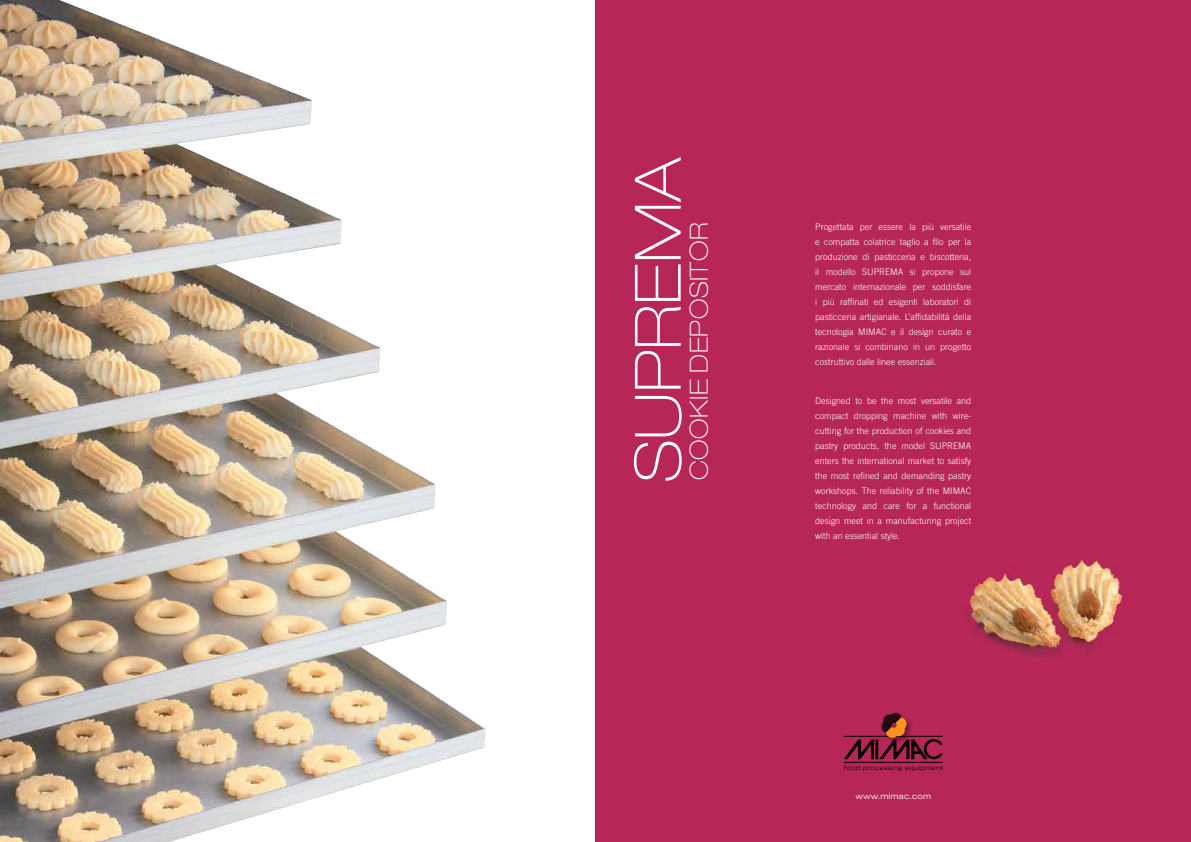
<style>
.page{position:relative;width:1191px;height:842px;background:#fff}
.page>*{position:absolute;margin:0;border:0;box-sizing:border-box;transform-origin:0 0}
.t1{font:100 expanded 64px "Helvetica Neue";color:#fff}
.t2{font:100 expanded 25px "Helvetica Neue";letter-spacing:.02em;color:#fff}
.t3{font:300 9px/15px "Trade Gothic";color:#fff;text-align:justify}
.t4{font:expanded 8px "Trade Gothic LH";letter-spacing:.02em;color:#fff}
</style>
<div class="page">
<div style="left:595px;top:0;width:596px;height:842px;background:#b72658"></div>
<img style="left:0;top:0;width:485px;height:842px">
<svg style="left:843px;top:765px;width:100px;height:6px"></svg>
<hr style="left:844px;top:736px;width:99px;height:1px;background:#000">
<hr style="left:844px;top:762px;width:99px;height:1px;background:#000">
<div style="left:880px;top:712px;width:33px;height:33px;background:#000;opacity:.35"></div>
<svg style="left:844px;top:713px;width:98px;height:46px"></svg>
<img style="left:968px;top:554px;width:160px;height:104px">
<h1 class="t1" style="left:620px;top:482px;width:328px;rotate:-90deg">SUPREMA</h1>
<h2 class="t2" style="left:684px;top:480px;width:259px;rotate:-90deg">COOKIE DEPOSITOR</h2>
<p class="t3" style="left:815px;top:219px;width:157px">Progettata per essere la più versatile e compatta colatrice taglio a filo per la produzione di pasticceria e biscotteria, il modello SUPREMA si propone sul mercato internazionale per soddisfare i più raffinati ed esigenti laboratori di pasticceria artigianale. L’affidabilità della tecnologia MIMAC e il design curato e razionale si combinano in un progetto costruttivo dalle linee essenziali.</p>
<p class="t3" style="left:815px;top:393px;width:157px">Designed to be the most versatile and compact dropping machine with wire&shy;cutting for the production of cookies and pastry products, the model SUPREMA enters the international market to satisfy the most refined and demanding pastry workshops. The reliability of the MIMAC technology and care for a functional design meet in a manufacturing project with an essential style.</p>
<p class="t4" style="left:855px;top:791px;width:77px">www.mimac.com</p>
</div>
